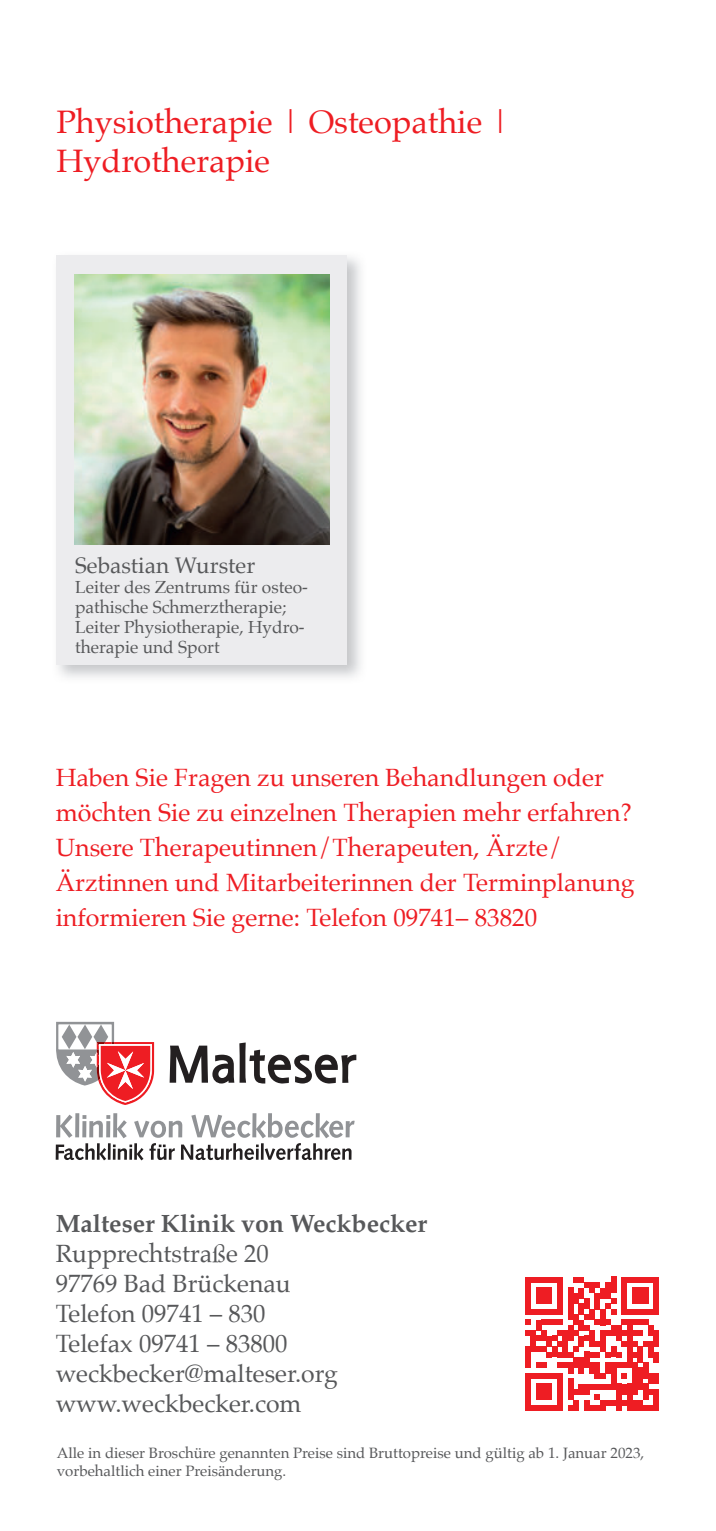
<style>
.page{position:relative;width:716px;height:1531px;background:#fff}
.page>*{position:absolute;margin:0;border:0;box-sizing:border-box;transform-origin:0 0}
.t1{font:32.5px/39px "Palatino";color:#ee1d23}
.t2{font:25px/35px "Palatino";color:#ee1d23}
.t3{font:25px/30px "Palatino";color:#57585a}
.t4{font:700 25px "Palatino";color:#57585a}
.t5{font:22.5px "Palatino";color:#57585a}
.t6{font:17.5px/20px "Palatino";color:#57585a}
.t7{font:15px/18px "Palatino";color:#57585a}
</style>
<div class="page">
<svg style="left:56px;top:1022px;width:98px;height:83px"></svg>
<svg style="left:170px;top:1042px;width:186px;height:41px"></svg>
<svg style="left:56px;top:1113px;width:299px;height:47px"></svg>
<div style="left:525px;top:1277px;width:5px;height:32px;background:#ee1d23"></div>
<div style="left:536px;top:1287px;width:5px;height:16px;background:#ee1d23"></div>
<div style="left:541px;top:1287px;width:5px;height:16px;background:#ee1d23"></div>
<div style="left:546px;top:1287px;width:6px;height:16px;background:#ee1d23"></div>
<svg style="left:530px;top:1277px;width:27px;height:5px"></svg>
<div style="left:557px;top:1277px;width:6px;height:32px;background:#ee1d23"></div>
<div style="left:568px;top:1287px;width:5px;height:22px;background:#ee1d23"></div>
<div style="left:573px;top:1293px;width:6px;height:10px;background:#ee1d23"></div>
<div style="left:579px;top:1287px;width:5px;height:11px;background:#ee1d23"></div>
<svg style="left:573px;top:1277px;width:16px;height:10px"></svg>
<div style="left:589px;top:1282px;width:6px;height:11px;background:#ee1d23"></div>
<svg style="left:595px;top:1282px;width:5px;height:5px"></svg>
<div style="left:595px;top:1293px;width:5px;height:16px;background:#ee1d23"></div>
<div style="left:600px;top:1287px;width:5px;height:11px;background:#ee1d23"></div>
<div style="left:605px;top:1282px;width:6px;height:16px;background:#ee1d23"></div>
<div style="left:611px;top:1277px;width:5px;height:16px;background:#ee1d23"></div>
<div style="left:621px;top:1277px;width:6px;height:32px;background:#ee1d23"></div>
<div style="left:632px;top:1287px;width:5px;height:16px;background:#ee1d23"></div>
<div style="left:637px;top:1287px;width:6px;height:16px;background:#ee1d23"></div>
<div style="left:643px;top:1287px;width:5px;height:16px;background:#ee1d23"></div>
<svg style="left:627px;top:1277px;width:26px;height:5px"></svg>
<div style="left:653px;top:1277px;width:6px;height:32px;background:#ee1d23"></div>
<svg style="left:525px;top:1298px;width:134px;height:112px"></svg>
<div style="left:653px;top:1336px;width:6px;height:10px;background:#ee1d23"></div>
<div style="left:653px;top:1352px;width:6px;height:10px;background:#ee1d23"></div>
<div style="left:653px;top:1373px;width:6px;height:11px;background:#ee1d23"></div>
<div style="left:653px;top:1389px;width:6px;height:11px;background:#ee1d23"></div>
<div style="left:653px;top:1400px;width:6px;height:10px;background:#ee1d23"></div>
<div style="left:56px;top:255px;width:291px;height:409px;background:#ececee"></div>
<img style="left:75px;top:275px;width:255px;height:269px">
<h1 class="t1" style="left:56px;top:105px;width:455px">Physiotherapie | Osteopathie |<br>Hydrotherapie</h1>
<p class="t5" style="left:75px;top:556px;width:182px">Sebastian Wurster</p>
<p class="t6" style="left:75px;top:577px;width:234px">Leiter des Zentrums für osteo&shy;pathische Schmerztherapie;<br>Leiter Physiotherapie, Hydro&shy;therapie und Sport</p>
<p class="t2" style="left:56px;top:760px;width:580px">Haben Sie Fragen zu unseren Behandlungen oder möchten Sie zu einzelnen Therapien mehr erfahren?<br>Unsere Therapeutinnen/Therapeuten, Ärzte/ Ärztinnen und Mitarbeiterinnen der Terminplanung informieren Sie gerne: Telefon 09741– 83820</p>
<p class="t4" style="left:56px;top:1214px;width:373px">Malteser Klinik von Weckbecker</p>
<p class="t3" style="left:56px;top:1238px;width:284px">Rupprechtstraße 20<br>97769 Bad Brückenau<br>Telefon 09741 – 830<br>Telefax 09741 – 83800 weckbecker@malteser.org www.weckbecker.com</p>
<p class="t7" style="left:57px;top:1443px;width:589px">Alle in dieser Broschüre genannten Preise sind Bruttopreise und gültig ab 1. Januar 2023, vorbehaltlich einer Preisänderung.</p>
</div>
